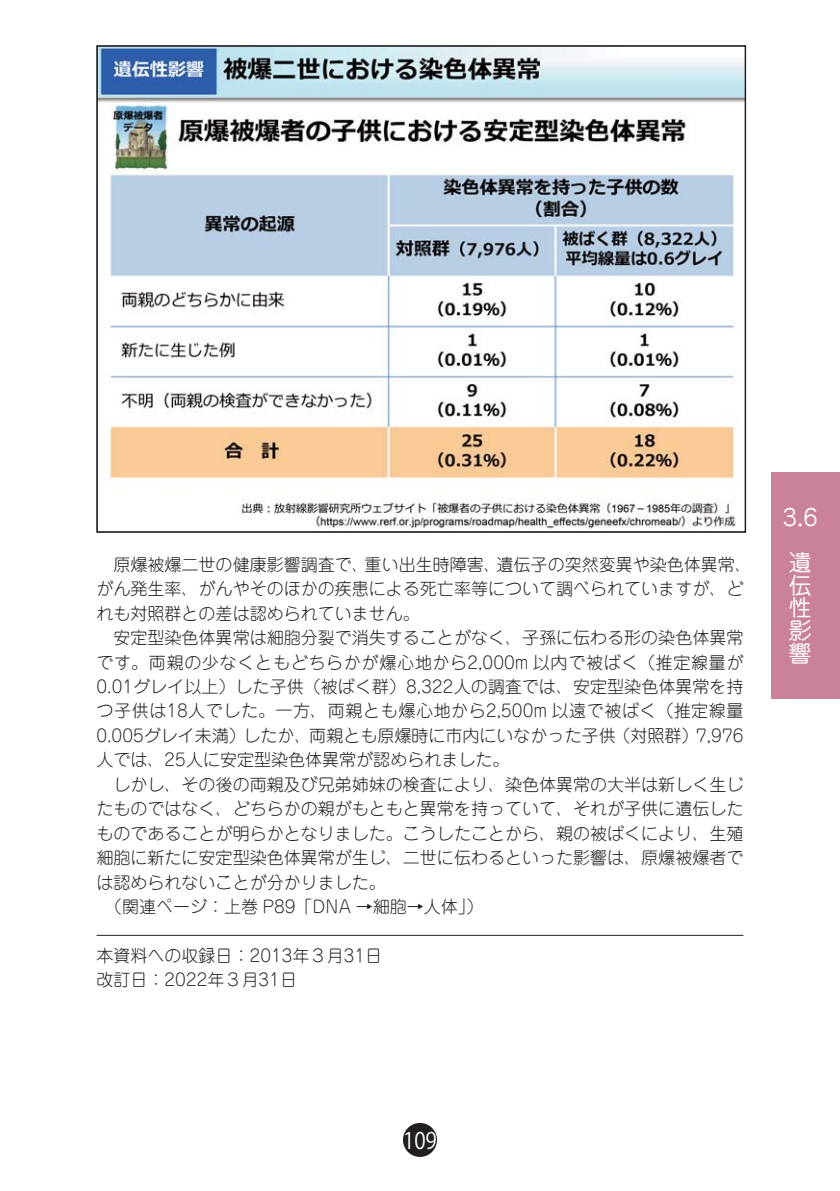
<style>
.page{position:relative;width:840px;height:1191px;background:#fff}
.page>*{position:absolute;margin:0;border:0;box-sizing:border-box;transform-origin:0 0}
.t1{font:22.6px/22.6px "Jun 201 Pro Regular 83 pv RKSJ H";color:#fff;text-align:justify}
.t2{font:22.6px "Koz Go Pr 6 N Regular 90 pv RKSJ H";color:#fff;scale:.9 1}
.t3{font:17px/24.4px "Jun 101 Pro Light 90 pv RKSJ H";color:#231f20}
.t4{font:17px "Jun 101 Pro Light 90 pv RKSJ H";letter-spacing:.035em;color:#231f20}
.t5{font:17px "Jun 101 Pro Light 90 pv RKSJ H";letter-spacing:.04em;color:#231f20}
</style>
<div class="page">
<div style="left:403px;top:1123px;width:34px;height:34px;background:#231f20;border-radius:50%"></div>
<div style="left:771px;top:472px;width:68px;height:226px;background:#ca829b"></div>
<hr style="left:96px;top:935px;width:647px;height:1px;background:#231f20">
<img style="left:98px;top:47px;width:645px;height:482px">
<p class="t3" style="left:96px;top:554px;width:656px">　原爆被爆二世の健康影響調査で、重い出生時障害、遺伝子の突然変異や染色体異常、</p>
<p class="t3" style="left:96px;top:579px;width:648px">がん発生率、がんやそのほかの疾患による死亡率等について調べられていますが、ど</p>
<p class="t3" style="left:96px;top:603px;width:325px">れも対照群との差は認められていません。</p>
<p class="t3" style="left:96px;top:628px;width:648px">　安定型染色体異常は細胞分裂で消失することがなく、子孫に伝わる形の染色体異常</p>
<p class="t5" style="left:96px;top:656px;width:648px">です。両親の少なくともどちらかが爆心地から2,000m 以内で被ばく（推定線量が</p>
<p class="t3" style="left:96px;top:676px;width:648px">0.01グレイ以上）した子供（被ばく群）8,322人の調査では、安定型染色体異常を持</p>
<p class="t4" style="left:96px;top:704px;width:648px">つ子供は18人でした。一方、両親とも爆心地から2,500m 以遠で被ばく（推定線量</p>
<p class="t3" style="left:96px;top:725px;width:648px">0.005グレイ未満）したか、両親とも原爆時に市内にいなかった子供（対照群）7,976</p>
<p class="t3" style="left:96px;top:750px;width:414px">人では、25人に安定型染色体異常が認められました。</p>
<p class="t3" style="left:96px;top:774px;width:648px">　しかし、その後の両親及び兄弟姉妹の検査により、染色体異常の大半は新しく生じ</p>
<p class="t3" style="left:96px;top:799px;width:648px">たものではなく、どちらかの親がもともと異常を持っていて、それが子供に遺伝した</p>
<p class="t3" style="left:96px;top:823px;width:648px">ものであることが明らかとなりました。こうしたことから、親の被ばくにより、生殖</p>
<p class="t3" style="left:96px;top:848px;width:648px">細胞に新たに安定型染色体異常が生じ、二世に伝わるといった影響は、原爆被爆者で</p>
<p class="t3" style="left:96px;top:872px;width:291px">は認められないことが分かりました。</p>
<p class="t3" style="left:105px;top:896px;width:379px">（関連ページ：上巻 P89「DNA →細胞→人体」）</p>
<p class="t3" style="left:96px;top:945px;width:287px">本資料への収録日：2013年３月31日改訂日：2022年３月31日</p>
<h1 class="t1" style="left:782px;top:509px;width:36px">3.6</h1>
<h1 class="t1" style="left:788px;top:554px;width:24px">遺伝性影響</h1>
<h1 class="t2" style="left:403px;top:1131px;width:39px">109</h1>
</div>
